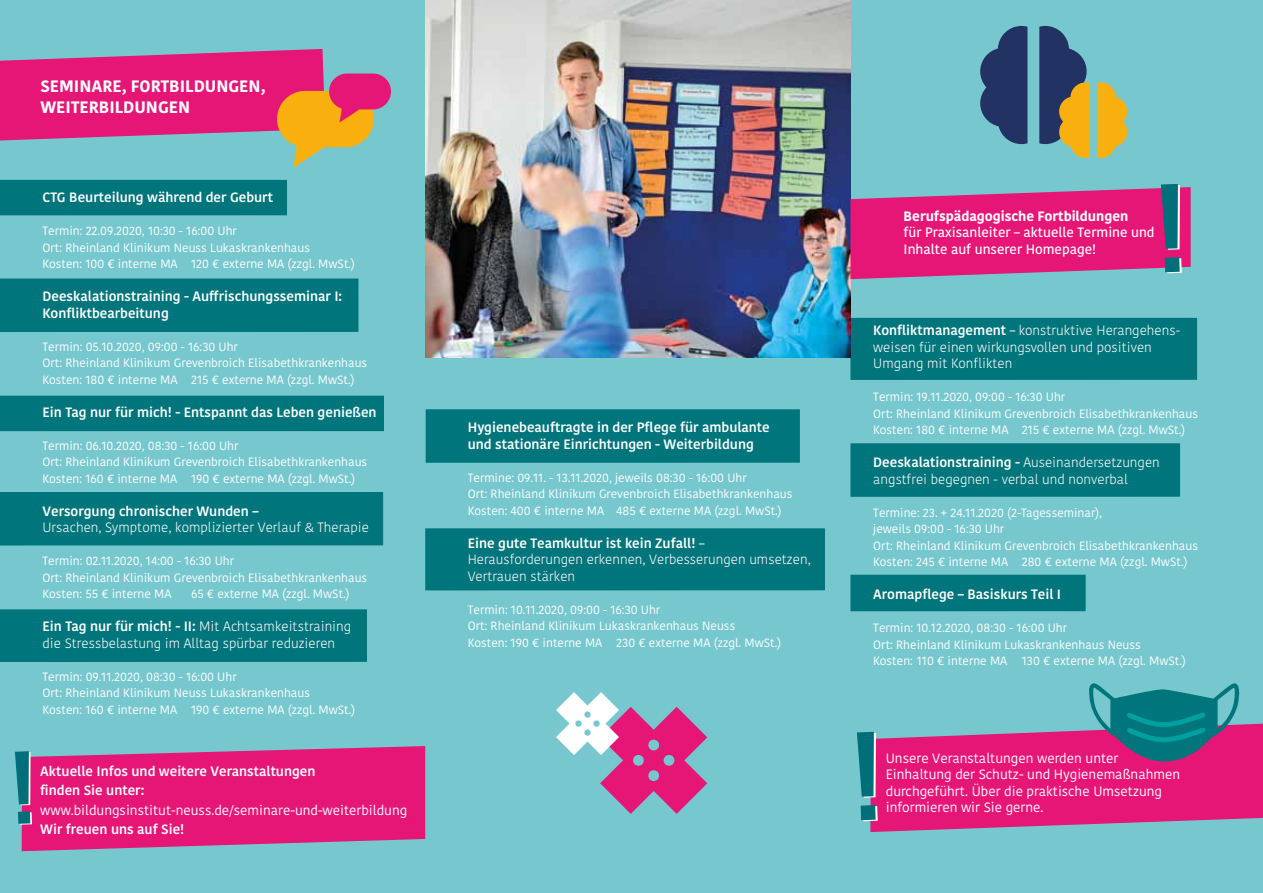
<style>
.page{position:relative;width:1263px;height:893px;background:#77c8ce}
.page>*{position:absolute;margin:0;border:0;box-sizing:border-box;transform-origin:0 0}
.t1{font:700 16.5px/21px "Kohinoor";color:#fff}
.t2{font:300 13.5px/16.5px "Kohinoor";color:#fff}
.t3{font:500 13.5px/16.5px "Kohinoor";color:#fff}
.t4{font:13.5px/16.5px "Kohinoor";color:#fff}
.t5{font:600 13.5px/16.5px "Kohinoor";color:#fff}
.t6{font:700 13.5px "Kohinoor";color:#fff}
.t7{font:12px/16.5px "Kohinoor";color:#fff}
.s1{font-weight:500}
.s2{font-weight:400}
</style>
<div class="page">
<div style="left:850px;top:318px;width:347px;height:62px;background:#00757b"></div>
<div style="left:0;top:279px;width:358px;height:53px;background:#00757b"></div>
<div style="left:0;top:180px;width:287px;height:35px;background:#00757b"></div>
<div style="left:0;top:396px;width:384px;height:35px;background:#00757b"></div>
<div style="left:0;top:492px;width:383px;height:53px;background:#00757b"></div>
<div style="left:426px;top:409px;width:374px;height:54px;background:#00757b"></div>
<div style="left:850px;top:443px;width:330px;height:54px;background:#00757b"></div>
<div style="left:0;top:609px;width:367px;height:53px;background:#00757b"></div>
<div style="left:850px;top:575px;width:236px;height:36px;background:#00757b"></div>
<svg style="left:0;top:49px;width:391px;height:119px"></svg>
<div style="left:425px;top:528px;width:400px;height:62px;background:#00757b"></div>
<img style="left:425px;top:0;width:425px;height:357px">
<svg style="left:850px;top:184px;width:341px;height:95px;background:#cc3685"></svg>
<svg style="left:556px;top:692px;width:151px;height:122px"></svg>
<svg style="left:980px;top:26px;width:47px;height:118px"></svg>
<svg style="left:1039px;top:26px;width:50px;height:132px"></svg>
<svg style="left:1097px;top:82px;width:30px;height:76px"></svg>
<svg style="left:857px;top:683px;width:406px;height:149px"></svg>
<svg style="left:15px;top:746px;width:410px;height:105px;background:#d32e82"></svg>
<h1 class="t1" style="left:40px;top:76px;width:227px">SEMINARE, FORTBILDUNGEN,<br>WEITERBILDUNGEN</h1>
<p class="t3" style="left:43px;top:190px;width:232px">CTG Beurteilung während der Geburt</p>
<p class="t7" style="left:43px;top:223px;width:314px">Termin: 22.09.2020, 10:30 - 16:00 Uhr<br>Ort: Rheinland Klinikum Neuss Lukaskrankenhaus<br>Kosten: 100 € interne MA 120 € externe MA (zzgl. MwSt.)</p>
<p class="t3" style="left:43px;top:289px;width:301px">Deeskalationstraining - Auffrischungsseminar I:<br>Konfliktbearbeitung</p>
<p class="t7" style="left:43px;top:339px;width:326px">Termin: 05.10.2020, 09:00 - 16:30 Uhr<br>Ort: Rheinland Klinikum Grevenbroich Elisabethkrankenhaus<br>Kosten: 180 € interne MA 215 € externe MA (zzgl. MwSt.)</p>
<p class="t3" style="left:43px;top:404px;width:336px">Ein Tag nur für mich! - Entspannt das Leben genießen</p>
<p class="t7" style="left:43px;top:438px;width:326px">Termin: 06.10.2020, 08:30 - 16:00 Uhr<br>Ort: Rheinland Klinikum Grevenbroich Elisabethkrankenhaus<br>Kosten: 160 € interne MA 190 € externe MA (zzgl. MwSt.)</p>
<p class="t3" style="left:43px;top:503px;width:218px">Versorgung chronischer Wunden –</p>
<p class="t2" style="left:43px;top:520px;width:328px">Ursachen, Symptome, komplizierter Verlauf &amp; Therapie</p>
<p class="t7" style="left:43px;top:553px;width:326px">Termin: 02.11.2020, 14:00 - 16:30 Uhr<br>Ort: Rheinland Klinikum Grevenbroich Elisabethkrankenhaus<br>Kosten: 55 € interne MA</p>
<p class="t7" style="left:191px;top:586px;width:160px">65 € externe MA (zzgl. MwSt.)</p>
<p class="t2" style="left:43px;top:619px;width:310px"><span class="s1">Ein Tag nur für mich! - II:</span> Mit Achtsamkeitstraining die Stressbelastung im Alltag spürbar reduzieren</p>
<p class="t7" style="left:43px;top:669px;width:314px">Termin: 09.11.2020, 08:30 - 16:00 Uhr<br>Ort: Rheinland Klinikum Neuss Lukaskrankenhaus<br>Kosten: 160 € interne MA 190 € externe MA (zzgl. MwSt.)</p>
<p class="t3" style="left:40px;top:762px;width:277px;line-height:19.5px">Aktuelle Infos und weitere Veranstaltungen finden Sie unter:</p>
<p class="t4" style="left:40px;top:802px;width:369px">www.bildungsinstitut-neuss.de/seminare-und-weiterbildung</p>
<p class="t3" style="left:40px;top:822px;width:146px">Wir freuen uns auf Sie!</p>
<p class="t3" style="left:468px;top:420px;width:304px">Hygienebeauftragte in der Pflege für ambulante und stationäre Einrichtungen - Weiterbildung</p>
<p class="t7" style="left:468px;top:470px;width:326px">Termine: 09.11. - 13.11.2020, jeweils 08:30 - 16:00 Uhr<br>Ort: Rheinland Klinikum Grevenbroich Elisabethkrankenhaus<br>Kosten: 400 € interne MA 485 € externe MA (zzgl. MwSt.)</p>
<p class="t2" style="left:468px;top:535px;width:344px"><span class="s1">Eine gute Teamkultur ist kein Zufall!</span> <span class="s2">–<br></span>Herausforderungen erkennen, Verbesserungen umsetzen,<br>Vertrauen stärken</p>
<p class="t7" style="left:468px;top:602px;width:315px">Termin: 10.11.2020, 09:00 - 16:30 Uhr<br>Ort: Rheinland Klinikum Lukaskrankenhaus Neuss<br>Kosten: 190 € interne MA 230 € externe MA (zzgl. MwSt.)</p>
<p class="t6" style="left:904px;top:207px;width:226px">BERUFSPÄDAGOGISCHE FORTBILDUNGEN</p>
<p class="t5" style="left:904px;top:224px;width:253px">für Praxisanleiter – aktuelle Termine und<br>Inhalte auf unserer Homepage!</p>
<p class="t2" style="left:873px;top:323px;width:308px"><span class="s1">Konfliktmanagement</span> <span class="s2">–</span> konstruktive Herangehens&shy;weisen für einen wirkungsvollen und positiven<br>Umgang mit Konflikten</p>
<p class="t7" style="left:873px;top:389px;width:326px">Termin: 19.11.2020, 09:00 - 16:30 Uhr<br>Ort: Rheinland Klinikum Grevenbroich Elisabethkrankenhaus<br>Kosten: 180 € interne MA 215 € externe MA (zzgl. MwSt.)</p>
<p class="t2" style="left:873px;top:455px;width:288px"><span class="s1">Deeskalationstraining -</span> Auseinandersetzungen angstfrei begegnen - verbal und nonverbal</p>
<p class="t7" style="left:873px;top:505px;width:326px">Termine: 23. + 24.11.2020 (2-Tagesseminar),<br>jeweils 09:00 - 16:30 Uhr<br>Ort: Rheinland Klinikum Grevenbroich Elisabethkrankenhaus Kosten: 245 € interne MA 280 € externe MA (zzgl. MwSt.)</p>
<p class="t3" style="left:873px;top:587px;width:189px">Aromapflege – Basiskurs Teil I</p>
<p class="t7" style="left:873px;top:620px;width:314px">Termin: 10.12.2020, 08:30 - 16:00 Uhr<br>Ort: Rheinland Klinikum Lukaskrankenhaus Neuss<br>Kosten: 110 € interne MA 130 € externe MA (zzgl. MwSt.)</p>
<p class="t4" style="left:886px;top:750px;width:296px">Unsere Veranstaltungen werden unter Einhaltung der Schutz- und Hygienemaßnahmen durchgeführt. Über die praktische Umsetzung informieren wir Sie gerne.</p>
</div>
